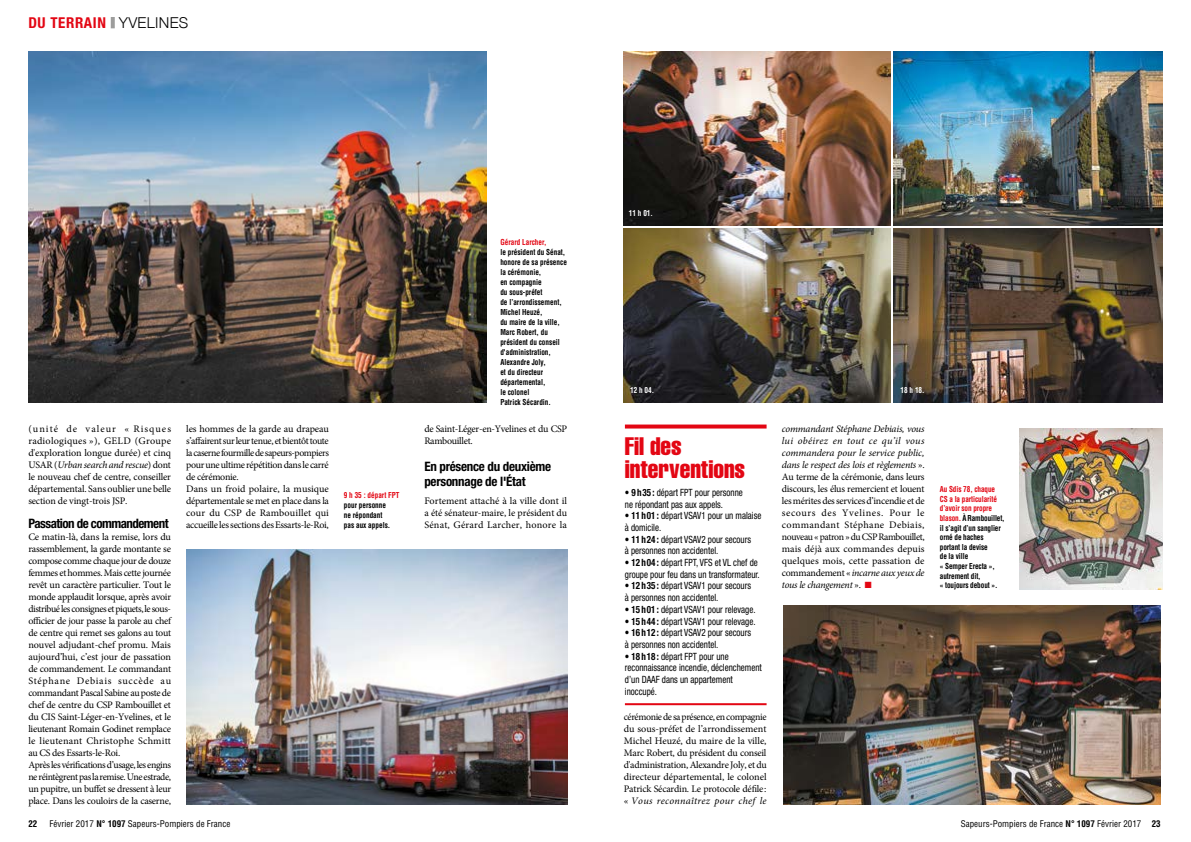
<style>
.page{position:relative;width:1191px;height:842px;background:#fff}
.page>*{position:absolute;margin:0;border:0;box-sizing:border-box;transform-origin:0 0}
.t1{font:extra-condensed 24.9px/23.1px "Helvetica";color:#e30613}
.t2{font:700 condensed 15px "Helvetica Neue";letter-spacing:.04em;color:#e30613}
.t3{font:700 condensed 13px/15px "Helvetica Neue";letter-spacing:-.02em;color:#000}
.t4{font:700 condensed 13px "Helvetica Neue";letter-spacing:-.04em;color:#000}
.t5{font:10px/12px "Minion Pro";letter-spacing:-.025em;color:#000;text-align:justify}
.t6{font:condensed 10px/11.7px "Helvetica Neue";color:#000;scale:.9 1}
.t7{font:condensed 9px "Helvetica";color:#000}
.t8{font:700 condensed 9px "Helvetica";color:#000}
.t9{font:700 condensed 8px/10px "Helvetica";color:#000;scale:.9 1}
.t10{font:700 condensed 8px "Helvetica";color:#e30613;scale:.9 1}
.t11{font:700 condensed 8px "Helvetica";color:#fff;scale:.9 1}
.s1{font-weight:300;font-stretch:normal;color:#000}
.s2{font-style:italic}
.s3{font-weight:700}
.s4{color:#e30613}
</style>
<div class="page">
<svg style="left:111px;top:17px;width:4px;height:11px"></svg>
<img style="left:28px;top:51px;width:458px;height:351px">
<svg style="left:625px;top:424px;width:141px;height:4px"></svg>
<hr style="left:625px;top:703px;width:141px;height:2px;background:#e30613">
<img style="left:186px;top:550px;width:381px;height:254px">
<img style="left:783px;top:605px;width:377px;height:199px">
<img style="left:624px;top:51px;width:267px;height:174px">
<img style="left:624px;top:228px;width:267px;height:174px">
<img style="left:893px;top:51px;width:269px;height:174px">
<img style="left:893px;top:228px;width:269px;height:174px">
<img style="left:1019px;top:428px;width:143px;height:161px">
<h2 class="t2" style="left:28px;top:14px;width:161px">DU TERRAIN <span class="s1">YVELINES</span></h2>
<p class="t5" style="left:28px;top:423px;width:144px">(unité de valeur « Risques radiologiques »), GELD (Groupe d'exploration longue durée) et cinq USAR (<span class="s2">Urban search and rescue</span>) dont le nouveau chef de centre, conseiller départemental. Sans oublier une belle section de vingt-trois JSP.</p>
<h3 class="t4" style="left:28px;top:516px;width:142px">Passation de commandement</h3>
<p class="t5" style="left:28px;top:531px;width:144px;text-align:left">Ce matin-là, dans la remise, lors du rassemblement, la garde montante se compose comme chaque jour de douze femmes et hommes. Mais cette journée revêt un caractère particulier. Tout le monde applaudit lorsque, après avoir distribué les consignes et piquets, le sous&shy;officier de jour passe la parole au chef de centre qui remet ses galons au tout nouvel adjudant-chef promu. Mais aujourd’hui, c’est jour de passation de commandement. Le commandant Stéphane Debiais succède au commandant Pascal Sabine au poste de chef de centre du CSP Rambouillet et du CIS Saint-Léger-en-Yvelines, et le lieutenant Romain Godinet remplace le lieutenant Christophe Schmitt au CS des Essarts-le-Roi.<br>Après les vérifications d’usage, les engins ne réintègrent pas la remise. Une estrade, un pupitre, un buffet se dressent à leur place. Dans les couloirs de la caserne,</p>
<p class="t5" style="left:186px;top:423px;width:144px;text-align:left">les hommes de la garde au drapeau s’affairent sur leur tenue, et bientôt toute la caserne fourmille de sapeurs-pompiers pour une ultime répétition dans le carré de cérémonie.<br>Dans un froid polaire, la musique départementale se met en place dans la cour du CSP de Rambouillet qui accueille les sections des Essarts-le-Roi,</p>
<p class="t8" style="left:28px;top:818px;width:10px">22</p>
<p class="t7" style="left:50px;top:818px;width:182px">Février 2017 <span class="s3">N° 1097</span> Sapeurs-Pompiers de France</p>
<p class="t10" style="left:344px;top:490px;width:63px">9 h 35 : départ FPT</p>
<p class="t9" style="left:344px;top:500px;width:53px">pour personne ne répondant pas aux appels.</p>
<p class="t10" style="left:500px;top:237px;width:53px">Gérard Larcher,</p>
<p class="t9" style="left:500px;top:247px;width:75px">le président du Sénat, honore de sa présence la cérémonie,<br>en compagnie<br>du sous-préfet<br>de l’arrondissement,<br>Michel Heuzé,<br>du maire de la ville,<br>Marc Robert, du président du conseil d'administration,<br>Alexandre Joly,<br>et du directeur départemental,<br>le colonel<br>Patrick Sécardin.</p>
<p class="t5" style="left:424px;top:423px;width:144px">de Saint-Léger-en-Yvelines et du CSP<br>Rambouillet.</p>
<h3 class="t3" style="left:424px;top:459px;width:128px">En présence du deuxième personnage de l'État</h3>
<p class="t5" style="left:424px;top:495px;width:144px">Fortement attaché à la ville dont il a été sénateur-maire, le président du Sénat, Gérard Larcher, honore la</p>
<p class="t11" style="left:629px;top:208px;width:28px">11 h 01.</p>
<p class="t11" style="left:630px;top:385px;width:28px">12 h 04.</p>
<p class="t11" style="left:900px;top:385px;width:28px">18 h 18.</p>
<h1 class="t1" style="left:625px;top:434px;width:122px">Fil des interventions</h1>
<p class="t6" style="left:625px;top:486px;width:133px">• <span class="s3">9h35 :</span> départ FPT pour personne ne répondant pas aux appels.</p>
<p class="t6" style="left:625px;top:510px;width:153px">• <span class="s3">11h01 :</span> départ VSAV1 pour un malaise à domicile.</p>
<p class="t6" style="left:625px;top:533px;width:142px">• <span class="s3">11h24 :</span> départ VSAV2 pour secours à personnes non accidentel.</p>
<p class="t6" style="left:625px;top:557px;width:151px">• <span class="s3">12h04 :</span> départ FPT, VFS et VL chef de groupe pour feu dans un transformateur.</p>
<p class="t6" style="left:625px;top:580px;width:142px">• <span class="s3">12h35 :</span> départ VSAV1 pour secours à personnes non accidentel.</p>
<p class="t6" style="left:625px;top:603px;width:147px">• <span class="s3">15h01 :</span> départ VSAV1 pour relevage.</p>
<p class="t6" style="left:625px;top:615px;width:147px">• <span class="s3">15h44 :</span> départ VSAV1 pour relevage.</p>
<p class="t6" style="left:625px;top:627px;width:142px">• <span class="s3">16h12 :</span> départ VSAV2 pour secours à personnes non accidentel.</p>
<p class="t6" style="left:625px;top:650px;width:154px">• <span class="s3">18h18 :</span> départ FPT pour une reconnaissance incendie, déclenchement d’un DAAF dans un appartement inoccupé.</p>
<p class="t5" style="left:624px;top:711px;width:144px">cérémonie de sa présence, en compagnie du sous-préfet de l’arrondissement Michel Heuzé, du maire de la ville, Marc Robert, du président du conseil d'administration, Alexandre Joly, et du directeur départemental, le colonel Patrick Sécardin. Le protocole défile: « <span class="s2">Vous reconnaîtrez pour chef le</span></p>
<p class="t5" style="left:782px;top:423px;width:144px"><span class="s2">commandant Stéphane Debiais, vous lui obéirez en tout ce qu’il vous commandera pour le service public, dans le respect des lois et règlements</span> ».<br>Au terme de la cérémonie, dans leurs discours, les élus remercient et louent les mérites des services d’incendie et de secours des Yvelines. Pour le commandant Stéphane Debiais, nouveau « patron » du CSP Rambouillet, mais déjà aux commandes depuis quelques mois, cette passation de commandement « <span class="s2">incarne aux yeux de tous le changement</span> ». <span class="s4">■</span></p>
<p class="t9" style="left:939px;top:484px;width:74px;line-height:9.6px"><span class="s4">Au Sdis 78, chaque<br>CS a la particularité d’avoir son propre blason.</span> À Rambouillet, il s’agit d’un sanglier orné de haches portant la devise<br>de la ville<br>« Semper Erecta », autrement dit,<br>« toujours debout ».</p>
<p class="t7" style="left:960px;top:818px;width:201px">Sapeurs-Pompiers de France <span class="s3">N° 1097</span> Février 2017 <span class="s3">23</span></p>
</div>
